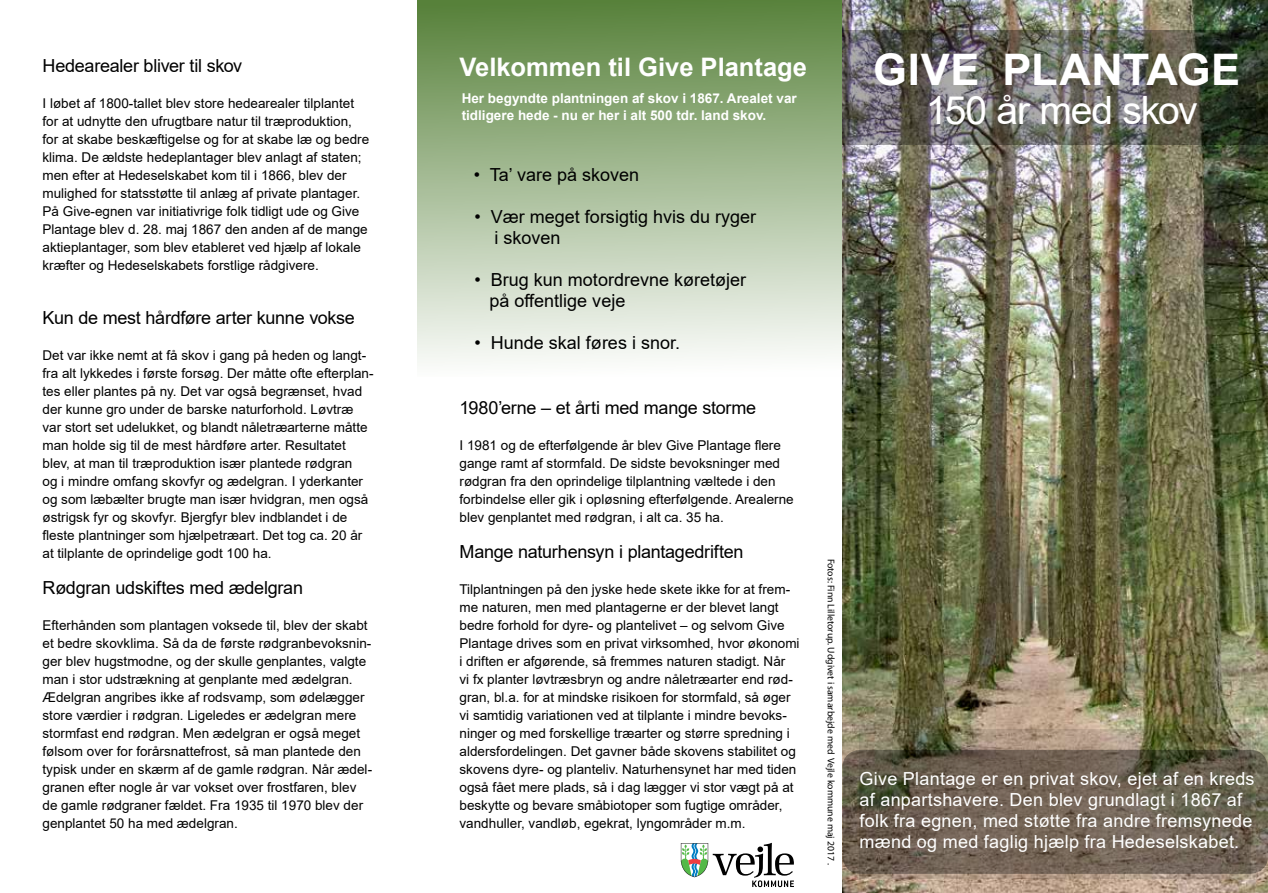
<style>
.page{position:relative;width:1268px;height:893px;background:#fff}
.page>*{position:absolute;margin:0;border:0;box-sizing:border-box;transform-origin:0 0}
.t1{font:700 43.5px "Arial";letter-spacing:.01em;color:#fff}
.t2{font:39px "Arial";letter-spacing:-.03em;color:#fff}
.t3{font:700 25.5px "Arial";color:#fff}
.t4{font:18px/21px "Arial";letter-spacing:-.01em;color:#000}
.t5{font:18px/21px "Arial";letter-spacing:.015em;color:#fff}
.t6{font:13.5px/18px "Arial";color:#000}
.t7{font:700 13.5px/16.5px "Arial";color:#fff}
.t8{font:9.75px "Myriad Pro";color:#000}
</style>
<div class="page">
<div style="left:417px;top:0;width:425px;height:376px;background:linear-gradient(to bottom,#57813a,#fdfefd)"></div>
<img style="left:842px;top:0;width:425px;height:893px">
<svg style="left:842px;top:750px;width:425px;height:124px;background:#6b6251"></svg>
<img style="left:842px;top:30px;width:425px;height:115px">
<svg style="left:859px;top:729px;width:391px;height:149px;background:#716554"></svg>
<svg style="left:680px;top:843px;width:113px;height:44px"></svg>
<h3 class="t4" style="left:43px;top:55px;width:201px">Hedearealer bliver til skov</h3>
<p class="t6" style="left:43px;top:94px;width:328px">I løbet af 1800-tallet blev store hedearealer tilplantet for at udnytte den ufrugtbare natur til træproduktion, for at skabe beskæftigelse og for at skabe læ og bedre klima. De ældste hedeplantager blev anlagt af staten; men efter at Hedeselskabet kom til i 1866, blev der mulighed for statsstøtte til anlæg af private plantager.<br>På Give-egnen var initiativrige folk tidligt ude og Give Plantage blev d. 28. maj 1867 den anden af de mange aktieplantager, som blev etableret ved hjælp af lokale kræfter og Hedeselskabets forstlige rådgivere.</p>
<h3 class="t4" style="left:43px;top:307px;width:314px">Kun de mest hårdføre arter kunne vokse</h3>
<p class="t6" style="left:43px;top:346px;width:332px">Det var ikke nemt at få skov i gang på heden og langt&shy;fra alt lykkedes i første forsøg. Der måtte ofte efterplan&shy;tes eller plantes på ny. Det var også begrænset, hvad der kunne gro under de barske naturforhold. Løvtræ var stort set udelukket, og blandt nåletræarterne måtte man holde sig til de mest hårdføre arter. Resultatet blev, at man til træproduktion især plantede rødgran<br>og i mindre omfang skovfyr og ædelgran. I yderkanter og som læbælter brugte man især hvidgran, men også østrigsk fyr og skovfyr. Bjergfyr blev indblandet i de fleste plantninger som hjælpetræart. Det tog ca. 20 år at tilplante de oprindelige godt 100 ha.</p>
<h3 class="t4" style="left:43px;top:577px;width:262px">Rødgran udskiftes med ædelgran</h3>
<p class="t6" style="left:43px;top:616px;width:331px">Efterhånden som plantagen voksede til, blev der skabt et bedre skovklima. Så da de første rødgranbevoksnin&shy;ger blev hugstmodne, og der skulle genplantes, valgte man i stor udstrækning at genplante med ædelgran.<br>Ædelgran angribes ikke af rodsvamp, som ødelægger store værdier i rødgran. Ligeledes er ædelgran mere stormfast end rødgran. Men ædelgran er også meget følsom over for forårsnattefrost, så man plantede den typisk under en skærm af de gamle rødgran. Når ædel&shy;granen efter nogle år var vokset over frostfaren, blev de gamle rødgraner fældet. Fra 1935 til 1970 blev der genplantet 50 ha med ædelgran.</p>
<h3 class="t3" style="left:459px;top:49px;width:349px">Velkommen til Give Plantage</h3>
<p class="t7" style="left:461px;top:91px;width:336px">Her begyndte plantningen af skov i 1867. Arealet var tidligere hede - nu er her i alt 500 tdr. land skov.</p>
<h3 class="t4" style="left:473px;top:164px;width:167px">• Ta’ vare på skoven</h3>
<h3 class="t4" style="left:494px;top:206px;width:263px;text-indent:-20px">• Vær meget forsigtig hvis du ryger i skoven</h3>
<h3 class="t4" style="left:489px;top:269px;width:258px;text-indent:-15px">• Brug kun motordrevne køretøjer på offentlige veje</h3>
<h3 class="t4" style="left:474px;top:332px;width:207px">• Hunde skal føres i snor.</h3>
<h3 class="t4" style="left:459px;top:397px;width:298px">1980’erne – et årti med mange storme</h3>
<p class="t6" style="left:459px;top:436px;width:335px">I 1981 og de efterfølgende år blev Give Plantage flere gange ramt af stormfald. De sidste bevoksninger med rødgran fra den oprindelige tilplantning væltede i den forbindelse eller gik i opløsning efterfølgende. Arealerne blev genplantet med rødgran, i alt ca. 35 ha.</p>
<h3 class="t4" style="left:459px;top:541px;width:285px">Mange naturhensyn i plantagedriften</h3>
<p class="t6" style="left:459px;top:580px;width:341px">Tilplantningen på den jyske hede skete ikke for at frem&shy;me naturen, men med plantagerne er der blevet langt bedre forhold for dyre- og plantelivet – og selvom Give Plantage drives som en privat virksomhed, hvor økonomi i driften er afgørende, så fremmes naturen stadigt. Når<br>vi fx planter løvtræsbryn og andre nåletræarter end rød&shy;gran, bl.a. for at mindske risikoen for stormfald, så øger vi samtidig variationen ved at tilplante i mindre bevoks&shy;ninger og med forskellige træarter og større spredning i aldersfordelingen. Det gavner både skovens stabilitet og skovens dyre- og planteliv. Naturhensynet har med tiden også fået mere plads, så i dag lægger vi stor vægt på at beskytte og bevare småbiotoper som fugtige områder, vandhuller, vandløb, egekrat, lyngområder m.m.</p>
<p class="t8" style="left:836px;top:558px;width:308px;rotate:90deg">Fotos: Finn Lilletorup. Udgivet i samarbejde med Vejle kommune maj 2017 .</p>
<h1 class="t1" style="left:873px;top:39px;width:368px">GIVE PLANTAGE</h1>
<h2 class="t2" style="left:925px;top:83px;width:273px">150 år med skov</h2>
<h3 class="t5" style="left:859px;top:768px;width:396px">Give Plantage er en privat skov, ejet af en kreds af anpartshavere. Den blev grundlagt i 1867 af folk fra egnen, med støtte fra andre fremsynede mænd og med faglig hjælp fra Hedeselskabet.</h3>
</div>
